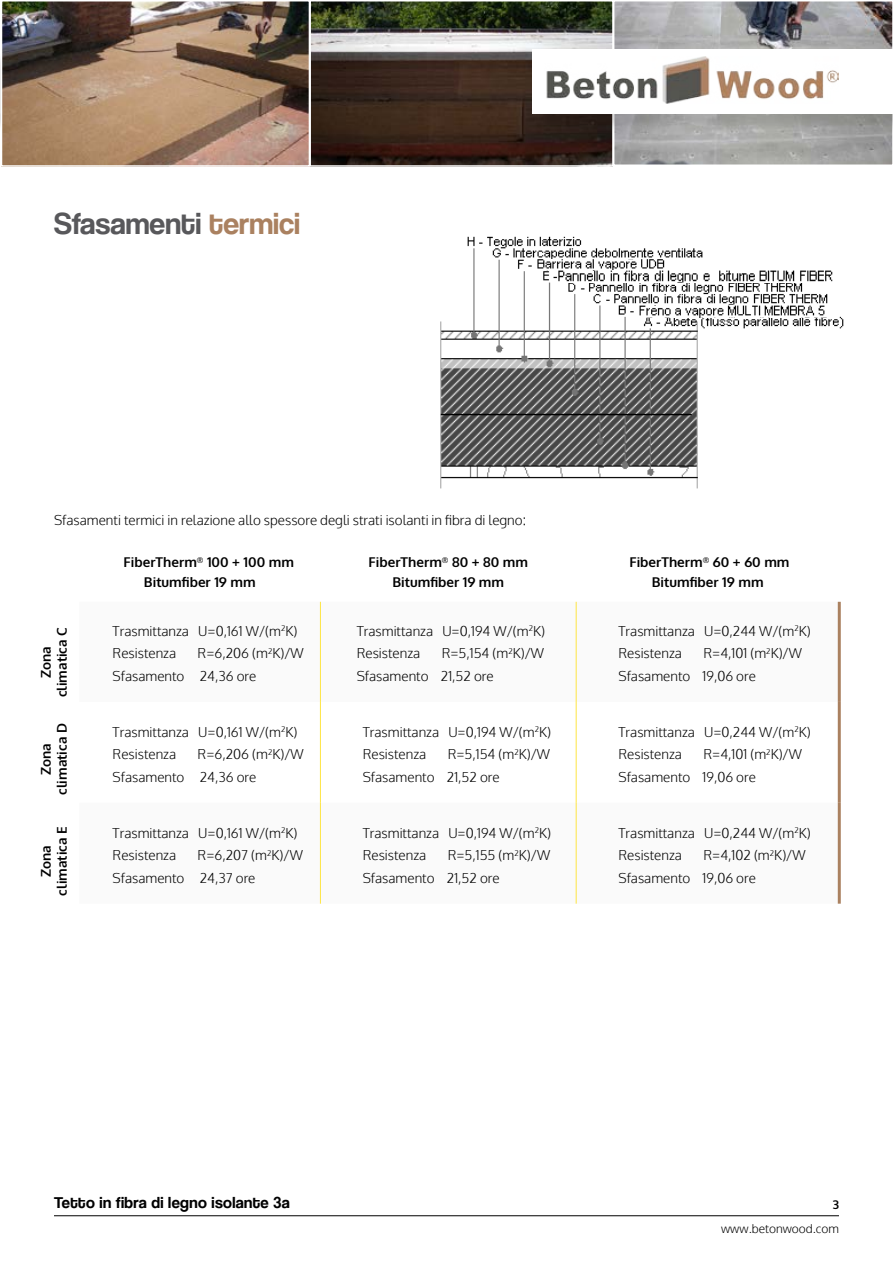
<style>
.page{position:relative;width:893px;height:1263px;background:#fff}
.page>*{position:absolute;margin:0;border:0;box-sizing:border-box;transform-origin:0 0}
.t1{font:31.5px "Coolvetica Rg";color:#58585b}
.t2{font:16.5px "Coolvetica Rg";letter-spacing:.02em;color:#000}
.t3{font:300 13.5px/22.5px "Oxygen";color:#000}
.t4{font:700 13.5px/19.5px "Oxygen";color:#000;text-align:center}
.t5{font:300 12px "Oxygen";color:#000}
.t6{font:700 12px "Oxygen";color:#000}
.s1{color:#aa8160}
</style>
<div class="page">
<hr style="left:54px;top:1215px;width:785px;height:1px;background:#000">
<img style="left:4px;top:3px;width:886px;height:161px">
<div style="left:613px;top:0;width:280px;height:166px;border:2px solid #fff"></div>
<div style="left:309px;top:0;width:305px;height:167px;border:2px solid #fff"></div>
<div style="left:535px;top:52px;width:358px;height:81px;background:#000;opacity:.15"></div>
<div style="left:533px;top:49px;width:360px;height:64px;background:#fff"></div>
<img style="left:546px;top:57px;width:293px;height:46px">
<div style="left:0;top:52px;width:19px;height:81px;background:#000;opacity:.15"></div>
<div style="left:1px;top:0;width:309px;height:167px;border:2px solid #fff"></div>
<hr style="left:838px;top:702px;width:3px;height:101px;background:#aa8160">
<hr style="left:838px;top:803px;width:3px;height:101px;background:#aa8160">
<hr style="left:320px;top:702px;width:1px;height:101px;background:#fee542">
<hr style="left:320px;top:803px;width:1px;height:101px;background:#fee542">
<hr style="left:320px;top:602px;width:1px;height:100px;background:#fee542">
<hr style="left:838px;top:602px;width:3px;height:100px;background:#aa8160">
<hr style="left:576px;top:602px;width:1px;height:100px;background:#fee542">
<hr style="left:576px;top:702px;width:1px;height:101px;background:#fee542">
<hr style="left:576px;top:803px;width:1px;height:101px;background:#fee542">
<img style="left:440px;top:250px;width:404px;height:239px">
<img style="left:700px;top:305px;width:127px;height:12px">
<img style="left:700px;top:260px;width:21px;height:10px">
<svg style="left:440px;top:236px;width:260px;height:246px"></svg>
<img style="left:558px;top:271px;width:276px;height:12px">
<h1 class="t1" style="left:54px;top:205px;width:248px">Sfasamenti <span class="s1">termici</span></h1>
<p class="t3" style="left:54px;top:509px;width:474px">Sfasamenti termici in relazione allo spessore degli strati isolanti in fibra di legno:</p>
<p class="t4" style="left:38px;top:697px;width:72px;line-height:16.2px;rotate:-90deg">Zona climatica C</p>
<p class="t4" style="left:38px;top:795px;width:73px;line-height:16.2px;rotate:-90deg">Zona climatica D</p>
<p class="t4" style="left:38px;top:895px;width:71px;line-height:16.2px;rotate:-90deg">Zona climatica E</p>
<p class="t4" style="left:144px;top:553px;width:151px;text-align:left;text-indent:-20px">FiberTherm<sup>®</sup> 100 + 100 mm<br>Bitumfiber 19 mm</p>
<p class="t4" style="left:369px;top:553px;width:161px">FiberTherm<sup>®</sup> 80 + 80 mm<br>Bitumfiber 19 mm</p>
<p class="t4" style="left:629px;top:553px;width:162px">FiberTherm<sup>®</sup> 60 + 60 mm<br>Bitumfiber 19 mm</p>
<p class="t3" style="left:113px;top:620px;width:186px">Trasmittanza U=0,161 W/(m<sup>2</sup>K)<br>Resistenza</p>
<p class="t3" style="left:357px;top:620px;width:190px">Trasmittanza U=0,194 W/(m<sup>2</sup>K)<br>Resistenza</p>
<p class="t3" style="left:618px;top:620px;width:194px">Trasmittanza U=0,244 W/(m<sup>2</sup>K)<br>Resistenza</p>
<p class="t3" style="left:113px;top:643px;width:193px;text-indent:85px">R=6,206 (m<sup>2</sup>K)/W<br>Sfasamento 24,36 ore</p>
<p class="t3" style="left:357px;top:643px;width:189px;text-indent:85px">R=5,154 (m<sup>2</sup>K)/W<br>Sfasamento 21,52 ore</p>
<p class="t3" style="left:618px;top:643px;width:185px;text-indent:85px">R=4,101 (m<sup>2</sup>K)/W<br>Sfasamento 19,06 ore</p>
<p class="t3" style="left:113px;top:721px;width:186px">Trasmittanza U=0,161 W/(m<sup>2</sup>K)<br>Resistenza</p>
<p class="t3" style="left:113px;top:744px;width:193px;text-indent:85px">R=6,206 (m<sup>2</sup>K)/W<br>Sfasamento 24,36 ore</p>
<p class="t3" style="left:363px;top:721px;width:190px">Trasmittanza U=0,194 W/(m<sup>2</sup>K)<br>Resistenza</p>
<p class="t3" style="left:363px;top:744px;width:189px;text-indent:85px">R=5,154 (m<sup>2</sup>K)/W<br>Sfasamento 21,52 ore</p>
<p class="t3" style="left:618px;top:721px;width:194px">Trasmittanza U=0,244 W/(m<sup>2</sup>K)<br>Resistenza</p>
<p class="t3" style="left:618px;top:744px;width:185px;text-indent:85px">R=4,101 (m<sup>2</sup>K)/W<br>Sfasamento 19,06 ore</p>
<p class="t3" style="left:113px;top:822px;width:186px">Trasmittanza U=0,161 W/(m<sup>2</sup>K)<br>Resistenza</p>
<p class="t3" style="left:113px;top:844px;width:192px;text-indent:85px">R=6,207 (m<sup>2</sup>K)/W<br>Sfasamento 24,37 ore</p>
<p class="t3" style="left:363px;top:822px;width:190px">Trasmittanza U=0,194 W/(m<sup>2</sup>K)<br>Resistenza</p>
<p class="t3" style="left:363px;top:844px;width:189px;text-indent:85px">R=5,155 (m<sup>2</sup>K)/W<br>Sfasamento 21,52 ore</p>
<p class="t3" style="left:618px;top:822px;width:194px">Trasmittanza U=0,244 W/(m<sup>2</sup>K)<br>Resistenza</p>
<p class="t3" style="left:618px;top:844px;width:189px;text-indent:85px">R=4,102 (m<sup>2</sup>K)/W<br>Sfasamento 19,06 ore</p>
<p class="t2" style="left:54px;top:1193px;width:237px">Tetto in fibra di legno isolante 3a</p>
<p class="t6" style="left:833px;top:1197px;width:8px">3</p>
<p class="t5" style="left:721px;top:1221px;width:119px">www.betonwood.com</p>
</div>
